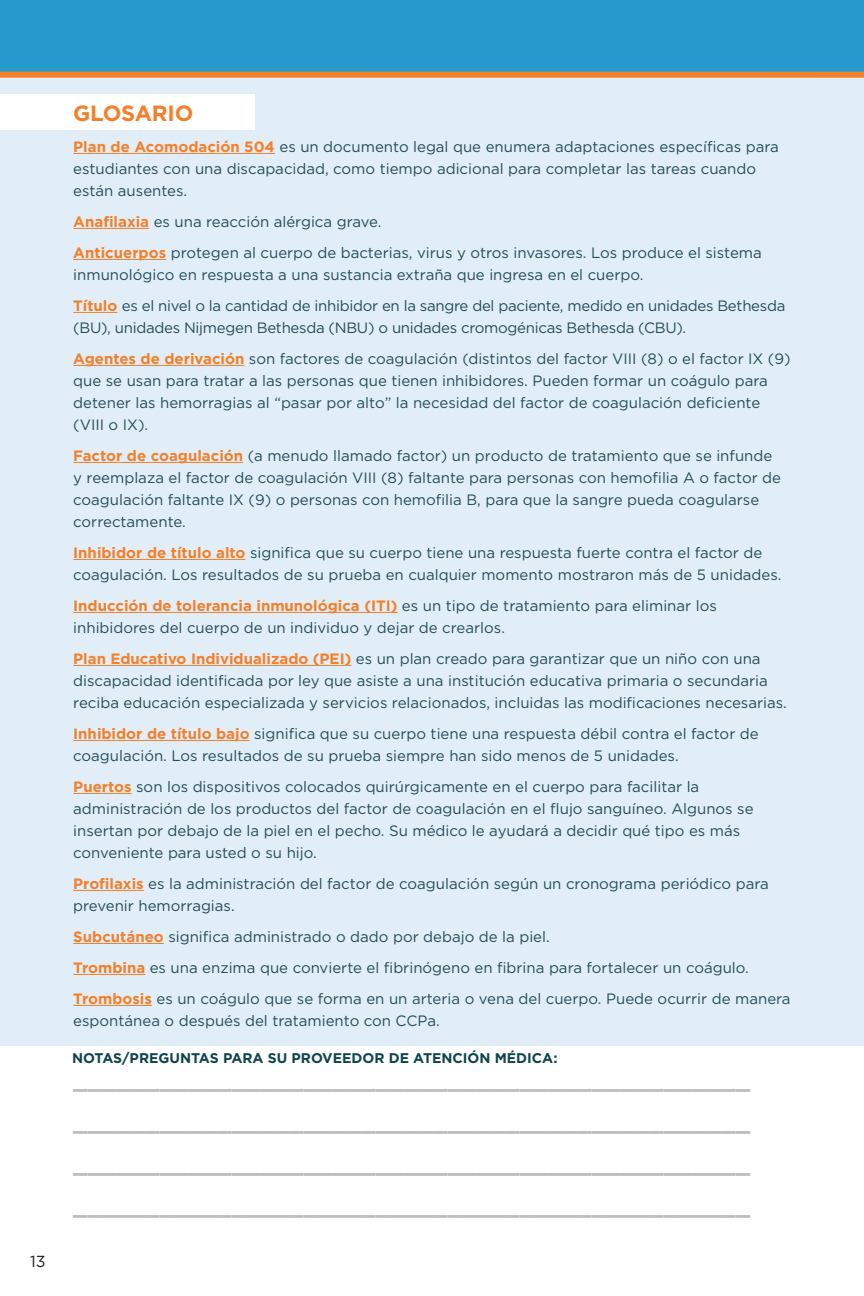
<style>
.page{position:relative;width:864px;height:1296px;background:#fff}
.page>*{position:absolute;margin:0;border:0;box-sizing:border-box;transform-origin:0 0}
.t1{font:700 24px "Gotham";color:#bcbdc0}
.t2{font:700 22px "Gotham";letter-spacing:-.01em;color:#f4802b}
.t3{font:16px "Gotham";color:#231f20}
.t4{font:15px/22px "Gotham";color:#244e58}
.t5{font:15px/22px "Gotham";letter-spacing:-.02em;color:#244e58}
.t6{font:700 14px "Gotham";color:#0f444d}
.s1{font-weight:700;color:#f4802b}
</style>
<div class="page">
<div style="left:0;top:0;width:864px;height:1045px;background:#e2eef7"></div>
<div style="left:0;top:94px;width:255px;height:36px;background:#fff"></div>
<div style="left:0;top:0;width:864px;height:76px;background:#2699cd"></div>
<div style="left:0;top:72px;width:864px;height:6px;background:#f4802b"></div>
<hr style="left:73px;top:153px;width:202px;height:1px;background:#f4802b">
<hr style="left:73px;top:228px;width:76px;height:1px;background:#f4802b">
<hr style="left:73px;top:259px;width:93px;height:1px;background:#f4802b">
<hr style="left:73px;top:312px;width:44px;height:1px;background:#f4802b">
<hr style="left:73px;top:365px;width:171px;height:1px;background:#f4802b">
<hr style="left:73px;top:462px;width:170px;height:1px;background:#f4802b">
<hr style="left:73px;top:559px;width:173px;height:1px;background:#f4802b">
<hr style="left:73px;top:612px;width:324px;height:1px;background:#f4802b">
<hr style="left:73px;top:665px;width:278px;height:1px;background:#f4802b">
<hr style="left:73px;top:740px;width:177px;height:1px;background:#f4802b">
<hr style="left:73px;top:793px;width:59px;height:1px;background:#f4802b">
<hr style="left:73px;top:890px;width:71px;height:1px;background:#f4802b">
<hr style="left:73px;top:943px;width:91px;height:1px;background:#f4802b">
<hr style="left:73px;top:974px;width:72px;height:1px;background:#f4802b">
<hr style="left:73px;top:1005px;width:79px;height:1px;background:#f4802b">
<p class="t3" style="left:30px;top:1251px;width:17px">13</p>
<p class="t2" style="left:73px;top:99px;width:122px">GLOSARIO</p>
<p class="t4" style="left:73px;top:135px;width:707px"><span class="s1">Plan de Acomodación 504</span> es un documento legal que enumera adaptaciones específicas para estudiantes con una discapacidad, como tiempo adicional para completar las tareas cuando están ausentes.</p>
<p class="t4" style="left:73px;top:210px;width:310px"><span class="s1">Anafilaxia</span> es una reacción alérgica grave.</p>
<p class="t4" style="left:73px;top:241px;width:690px"><span class="s1">Anticuerpos</span> protegen al cuerpo de bacterias, virus y otros invasores. Los produce el sistema inmunológico en respuesta a una sustancia extraña que ingresa en el cuerpo.</p>
<p class="t5" style="left:73px;top:294px;width:714px"><span class="s1">Título</span> es el nivel o la cantidad de inhibidor en la sangre del paciente, medido en unidades Bethesda (BU), unidades Nijmegen Bethesda (NBU) o unidades cromogénicas Bethesda (CBU).</p>
<p class="t4" style="left:73px;top:347px;width:719px"><span class="s1">Agentes de derivación</span> son factores de coagulación (distintos del factor VIII (8) o el factor IX (9) que se usan para tratar a las personas que tienen inhibidores. Pueden formar un coágulo para detener las hemorragias al “pasar por alto” la necesidad del factor de coagulación deficiente (VIII o IX).</p>
<p class="t4" style="left:73px;top:444px;width:709px"><span class="s1">Factor de coagulación</span> (a menudo llamado factor) un producto de tratamiento que se infunde y reemplaza el factor de coagulación VIII (8) faltante para personas con hemofilia A o factor de coagulación faltante IX (9) o personas con hemofilia B, para que la sangre pueda coagularse correctamente.</p>
<p class="t4" style="left:73px;top:541px;width:710px"><span class="s1">Inhibidor de título alto</span> significa que su cuerpo tiene una respuesta fuerte contra el factor de coagulación. Los resultados de su prueba en cualquier momento mostraron más de 5 unidades.</p>
<p class="t4" style="left:73px;top:594px;width:645px"><span class="s1">Inducción de tolerancia inmunológica (ITI)</span> es un tipo de tratamiento para eliminar los inhibidores del cuerpo de un individuo y dejar de crearlos.</p>
<p class="t4" style="left:73px;top:647px;width:715px"><span class="s1">Plan Educativo Individualizado (PEI)</span> es un plan creado para garantizar que un niño con una discapacidad identificada por ley que asiste a una institución educativa primaria o secundaria reciba educación especializada y servicios relacionados, incluidas las modificaciones necesarias.</p>
<p class="t4" style="left:73px;top:722px;width:687px"><span class="s1">Inhibidor de título bajo</span> significa que su cuerpo tiene una respuesta débil contra el factor de coagulación. Los resultados de su prueba siempre han sido menos de 5 unidades.</p>
<p class="t4" style="left:73px;top:775px;width:682px"><span class="s1">Puertos</span> son los dispositivos colocados quirúrgicamente en el cuerpo para facilitar la administración de los productos del factor de coagulación en el flujo sanguíneo. Algunos se insertan por debajo de la piel en el pecho. Su médico le ayudará a decidir qué tipo es más conveniente para usted o su hijo.</p>
<p class="t4" style="left:73px;top:872px;width:697px"><span class="s1">Profilaxis</span> es la administración del factor de coagulación según un cronograma periódico para prevenir hemorragias.</p>
<p class="t4" style="left:73px;top:925px;width:478px"><span class="s1">Subcutáneo</span> significa administrado o dado por debajo de la piel.</p>
<p class="t4" style="left:73px;top:956px;width:677px"><span class="s1">Trombina</span> es una enzima que convierte el fibrinógeno en fibrina para fortalecer un coágulo.</p>
<p class="t4" style="left:73px;top:987px;width:719px"><span class="s1">Trombosis</span> es un coágulo que se forma en un arteria o vena del cuerpo. Puede ocurrir de manera espontánea o después del tratamiento con CCPa.</p>
<p class="t6" style="left:72px;top:1048px;width:487px">NOTAS/PREGUNTAS PARA SU PROVEEDOR DE ATENCIÓN MÉDICA:</p>
<p class="t1" style="left:73px;top:1064px;width:678px">_______________________________________________</p>
<p class="t1" style="left:73px;top:1106px;width:678px">_______________________________________________</p>
<p class="t1" style="left:73px;top:1148px;width:678px">_______________________________________________</p>
<p class="t1" style="left:73px;top:1190px;width:678px">_______________________________________________</p>
</div>
